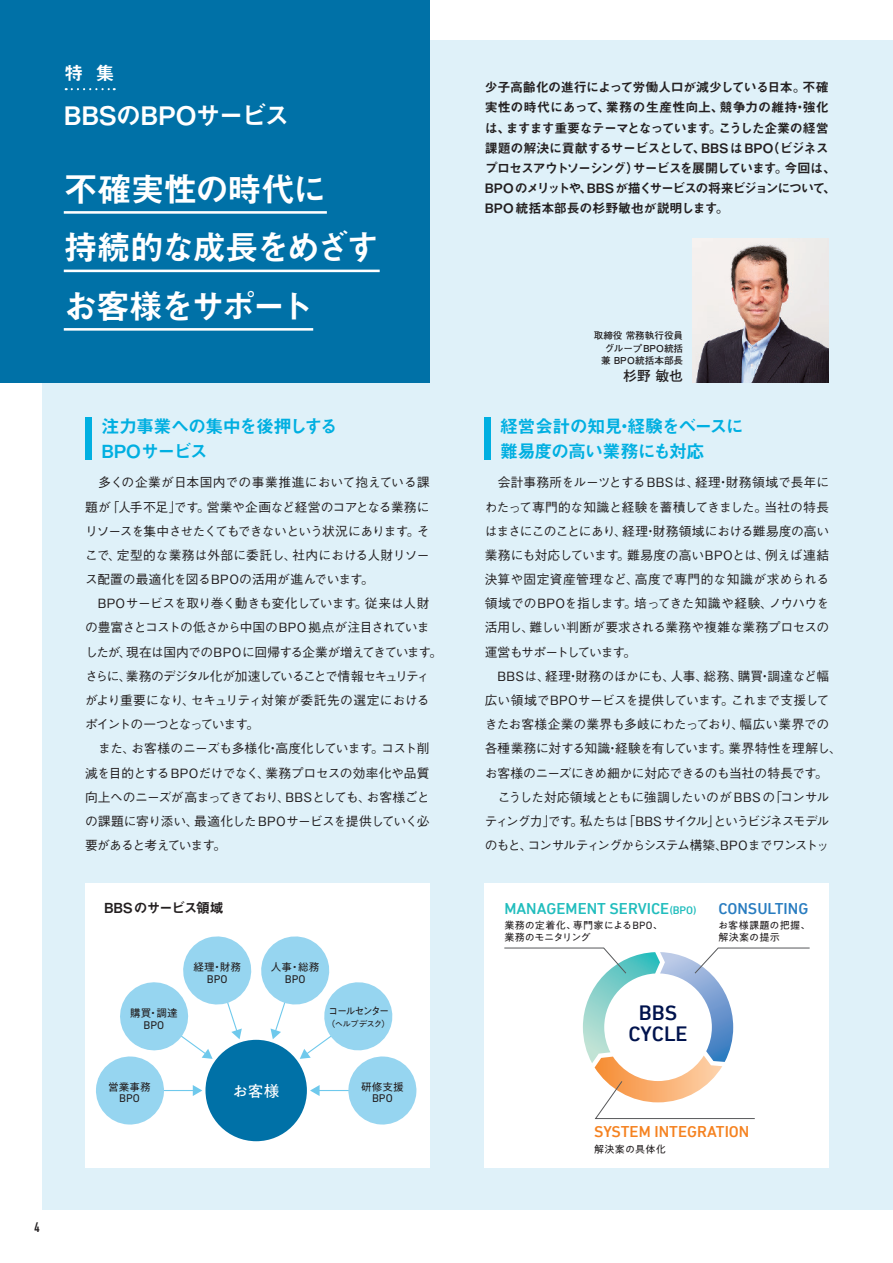
<style>
.page{position:relative;width:893px;height:1263px;background:#fff}
.page>*{position:absolute;margin:0;border:0;box-sizing:border-box;transform-origin:0 0}
.t1{font:34.05px/58.5px "Midashi Go Pro MB31";letter-spacing:-.07em;color:#fff}
.t2{font:25.5px "Midashi Go Pro MB31";letter-spacing:-.03em;color:#fff}
.t3{font:500 21.15px/21.1px "DIN Next LT Pro";color:#00134d;text-align:center}
.t4{font:18.75px "Midashi Go Pro MB31";color:#fff}
.t5{font:18px/24.5px "Midashi Go Pro MB31";letter-spacing:-.045em;color:#00afe1}
.t6{font:500 15.9px "DIN Next LT Pro";color:#21bdbd}
.t7{font:500 15.9px "DIN Next LT Pro";color:#f58220}
.t8{font:500 15.9px "DIN Next LT Pro";color:#287cc0}
.t9{font:15.75px "PA1 Gothic Std";color:#fff}
.t10{font:13.8px "Midashi Go Pro MB31";letter-spacing:-.08em;color:#231f20}
.t11{font:700 13.8px "Futo Go B101 Pro";color:#231f20}
.t12{font:13.8px "DIN Condensed C";color:#231f20}
.t13{font:13.05px/20.2px "Midashi Go Pro MB31";letter-spacing:-.05em;color:#231f20}
.t14{font:500 12.75px/24.2px "Gothic BBB Pro";letter-spacing:-.03em;color:#231f20}
.t15{font:11.4px "DIN Next LT Pro";color:#231f20}
.t16{font:10.65px "PA1 Gothic Std";color:#231f20}
.t17{font:10.65px "PA1 Gothic Std";letter-spacing:-.135em;color:#231f20;scale:.9 1}
.t18{font:10.05px/11.7px "PA1 Gothic Std";letter-spacing:.01em;color:#231f20}
.t19{font:10.05px/11.7px "PA1 Gothic Std";letter-spacing:.03em;color:#231f20}
.t20{font:700 9.6px/12.8px "Futo Go B101 Pro";color:#231f20;text-align:right}
.t21{font:8.55px "PA1 Gothic Std";letter-spacing:-.09em;color:#231f20}
.s1{font-size:11.1px}
.s2{font-family:"DIN Next LT Pro";font-size:10.8px}
</style>
<div class="page">
<div style="left:43px;top:40px;width:850px;height:1170px;background:#dff1f9"></div>
<div style="left:0;top:0;width:429px;height:383px;background:#0071a7"></div>
<div style="left:485px;top:883px;width:344px;height:285px;background:#fff"></div>
<div style="left:85px;top:883px;width:344px;height:285px;background:#fff"></div>
<svg style="left:66px;top:88px;width:49px;height:2px"></svg>
<hr style="left:64px;top:211px;width:263px;height:3px;background:#fff">
<hr style="left:64px;top:270px;width:316px;height:2px;background:#fff">
<hr style="left:64px;top:328px;width:249px;height:3px;background:#fff">
<div style="left:205px;top:1040px;width:102px;height:101px;background:#0071a7;border-radius:50%"></div>
<svg style="left:96px;top:936px;width:321px;height:189px"></svg>
<svg style="left:504px;top:947px;width:306px;height:172px"></svg>
<img style="left:693px;top:238px;width:136px;height:145px">
<div style="left:85px;top:417px;width:6px;height:43px;background:#00afe1"></div>
<div style="left:485px;top:417px;width:6px;height:43px;background:#00afe1"></div>
<h3 class="t4" style="left:65px;top:58px;width:52px">特 集</h3>
<h2 class="t2" style="left:64px;top:95px;width:227px">BBSのBPOサービス</h2>
<h1 class="t1" style="left:64px;top:156px;width:317px">不確実性の時代に<br>持続的な成長をめざすお客様をサポート</h1>
<p class="t13" style="left:485px;top:76px;width:353px">少子高齢化の進行によって労働人口が減少している日本。不確実性の時代にあって、業務の生産性向上、競争力の維持・強化は、ますます重要なテーマとなっています。こうした企業の経営課題の解決に貢献するサービスとして、BBSはBPO（ビジネスプロセスアウトソーシング）サービスを展開しています。今回は、BPO のメリットや、BBS が描くサービスの将来ビジョンについて、BPO統括本部長の杉野敏也が説明します。</p>
<p class="t20" style="left:594px;top:328px;width:91px">取締役 常務執行役員グループBPO統括兼 BPO統括本部長</p>
<p class="t11" style="left:623px;top:365px;width:61px">杉野 敏也</p>
<h3 class="t5" style="left:101px;top:412px;width:238px">注力事業への集中を後押しする<br>BPOサービス</h3>
<h3 class="t5" style="left:500px;top:412px;width:245px">経営会計の知見・経験をベースに難易度の高い業務にも対応</h3>
<p class="t14" style="left:85px;top:469px;width:359px">　多くの企業が日本国内での事業推進において抱えている課題が「人手不足」です。営業や企画など経営のコアとなる業務にリソースを集中させたくてもできないという状況にあります。そこで、定型的な業務は外部に委託し、社内における人財リソース配置の最適化を図るBPOの活用が進んでいます。<br>　BPOサービスを取り巻く動きも変化しています。従来は人財の豊富さとコストの低さから中国のBPO 拠点が注目されていましたが、現在は国内でのBPOに回帰する企業が増えてきています。さらに、業務のデジタル化が加速していることで情報セキュリティがより重要になり、セキュリティ対策が委託先の選定におけるポイントの一つとなっています。<br>　また、お客様のニーズも多様化・高度化しています。コスト削減を目的とするBPOだけでなく、業務プロセスの効率化や品質向上へのニーズが高まってきており、BBSとしても、お客様ごとの課題に寄り添い、最適化したBPOサービスを提供していく必要があると考えています。</p>
<p class="t10" style="left:104px;top:897px;width:121px">BBS のサービス領域</p>
<p class="t16" style="left:130px;top:1007px;width:49px">購買・調達</p>
<p class="t15" style="left:144px;top:1019px;width:22px">BPO</p>
<p class="t16" style="left:193px;top:961px;width:49px">経理・財務</p>
<p class="t15" style="left:207px;top:972px;width:22px">BPO</p>
<p class="t16" style="left:271px;top:961px;width:50px">人事・総務</p>
<p class="t15" style="left:285px;top:972px;width:22px">BPO</p>
<p class="t17" style="left:329px;top:1005px;width:69px">コールセンター</p>
<p class="t21" style="left:327px;top:1019px;width:65px">（ヘルプデスク）</p>
<p class="t16" style="left:108px;top:1080px;width:44px">営業事務</p>
<p class="t15" style="left:119px;top:1092px;width:22px">BPO</p>
<p class="t9" style="left:233px;top:1082px;width:48px">お客様</p>
<p class="t16" style="left:361px;top:1080px;width:44px">研修支援</p>
<p class="t15" style="left:372px;top:1092px;width:22px">BPO</p>
<p class="t14" style="left:485px;top:469px;width:359px">　会計事務所をルーツとするBBSは、経理・財務領域で長年にわたって専門的な知識と経験を蓄積してきました。当社の特長はまさにこのことにあり、経理・財務領域における難易度の高い業務にも対応しています。難易度の高いBPOとは、例えば連結決算や固定資産管理など、高度で専門的な知識が求められる領域でのBPOを指します。培ってきた知識や経験、ノウハウを活用し、難しい判断が要求される業務や複雑な業務プロセスの運営もサポートしています。<br>　BBSは、経理・財務のほかにも、人事、総務、購買・調達など幅広い領域でBPOサービスを提供しています。これまで支援してきたお客様企業の業界も多岐にわたっており、幅広い業界での各種業務に対する知識・経験を有しています。業界特性を理解し、お客様のニーズにきめ細かに対応できるのも当社の特長です。　こうした対応領域とともに強調したいのが BBSの「コンサルティング力」です。私たちは「BBS サイクル」というビジネスモデルのもと、コンサルティングからシステム構築、BPOまでワンストッ</p>
<p class="t6" style="left:504px;top:899px;width:194px">MANAGEMENT SERVICE<span class="s1">(BPO)</span></p>
<p class="t18" style="left:504px;top:920px;width:160px">業務の定着化、専門家による<span class="s2">BPO</span>、業務のモニタリング</p>
<p class="t8" style="left:718px;top:899px;width:92px">CONSULTING</p>
<p class="t19" style="left:718px;top:920px;width:94px">お客様課題の把握、解決案の提示</p>
<h3 class="t3" style="left:628px;top:1002px;width:61px">BBS<br>CYCLE</h3>
<p class="t7" style="left:594px;top:1122px;width:157px">SYSTEM INTEGRATION</p>
<p class="t19" style="left:594px;top:1144px;width:73px">解決案の具体化</p>
<p class="t12" style="left:34px;top:1220px;width:7px">4</p>
</div>
